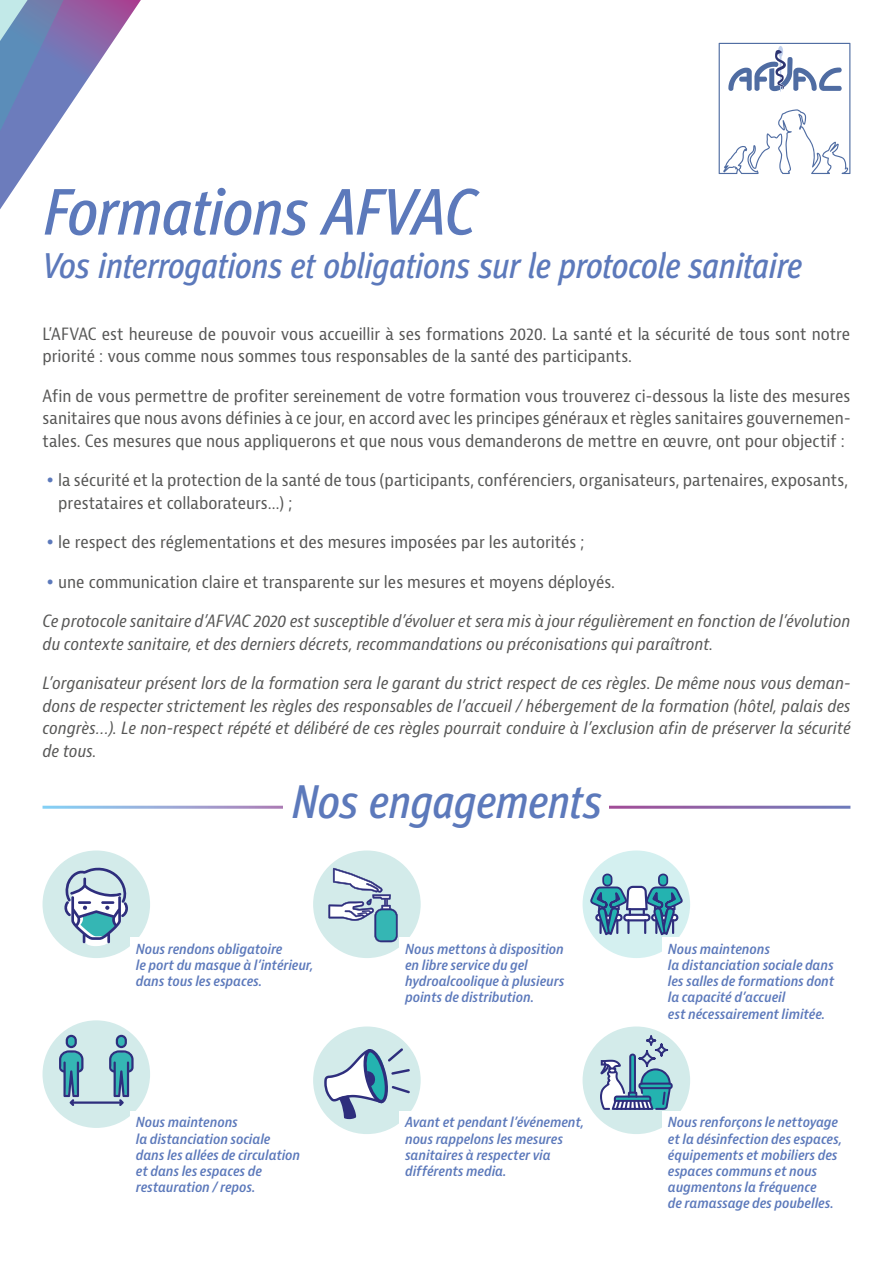
<style>
.page{position:relative;width:893px;height:1263px;background:#fff}
.page>*{position:absolute;margin:0;border:0;box-sizing:border-box;transform-origin:0 0}
.t1{font:italic 500 condensed 66px "Meta Pro";letter-spacing:-.02em;color:#5c79bb}
.t2{font:italic 500 condensed 47.55px "Meta Pro";letter-spacing:-.02em;color:#5c79bb}
.t3{font:italic 500 condensed 36px "Meta Pro";letter-spacing:-.02em;color:#5c79bb}
.t4{font:condensed 16.5px/22.5px "Bernina Sans";color:#575756}
.t5{font:italic condensed 16.5px/22.5px "Bernina Sans";color:#575756}
.t6{font:italic 600 condensed 13.5px/16.2px "Bernina Sans";letter-spacing:-.005em;color:#5c79bb}
.s1{color:#5c79bb}
</style>
<div class="page">
<svg style="left:0;top:0;width:141px;height:209px"></svg>
<svg style="left:719px;top:43px;width:131px;height:131px"></svg>
<div style="left:313px;top:850px;width:108px;height:108px;background:#d3ebea;border-radius:50%"></div>
<svg style="left:328px;top:868px;width:70px;height:74px"></svg>
<div style="left:43px;top:850px;width:107px;height:108px;background:#d3ebea;border-radius:50%"></div>
<svg style="left:64px;top:867px;width:64px;height:79px"></svg>
<div style="left:399px;top:937px;width:197px;height:77px;background:#fff"></div>
<div style="left:130px;top:937px;width:191px;height:60px;background:#fff"></div>
<div style="left:583px;top:850px;width:107px;height:108px;background:#d4f0f0;border-radius:50%"></div>
<svg style="left:590px;top:873px;width:93px;height:62px"></svg>
<div style="left:662px;top:937px;width:188px;height:93px;background:#fff"></div>
<div style="left:43px;top:1020px;width:107px;height:108px;background:#d3ebea;border-radius:50%"></div>
<svg style="left:59px;top:1035px;width:75px;height:71px"></svg>
<div style="left:130px;top:1111px;width:183px;height:92px;background:#fff"></div>
<div style="left:583px;top:1026px;width:107px;height:108px;background:#d3ebea;border-radius:50%"></div>
<svg style="left:600px;top:1035px;width:74px;height:75px"></svg>
<div style="left:662px;top:1111px;width:188px;height:109px;background:#fff"></div>
<div style="left:313px;top:1026px;width:108px;height:108px;background:#d3ebea;border-radius:50%"></div>
<svg style="left:322px;top:1047px;width:88px;height:72px"></svg>
<div style="left:399px;top:1111px;width:192px;height:76px;background:#fff"></div>
<h1 class="t1" style="left:43px;top:162px;width:435px">Formations AFVAC</h1>
<h3 class="t3" style="left:43px;top:238px;width:761px">Vos interrogations et obligations sur le protocole sanitaire</h3>
<p class="t4" style="left:43px;top:323px;width:809px">L’AFVAC est heureuse de pouvoir vous accueillir à ses formations 2020. La santé et la sécurité de tous sont notre priorité : vous comme nous sommes tous responsables de la santé des participants.</p>
<p class="t4" style="left:43px;top:385px;width:809px;text-align:justify">Afin de vous permettre de profiter sereinement de votre formation vous trouverez ci-dessous la liste des mesures sanitaires que nous avons définies à ce jour, en accord avec les principes généraux et règles sanitaires gouvernemen&shy;tales. Ces mesures que nous appliquerons et que nous vous demanderons de mettre en œuvre, ont pour objectif :</p>
<p class="t4" style="left:58px;top:469px;width:791px;text-indent:-12px"><span class="s1">•</span> la sécurité et la protection de la santé de tous (participants, conférenciers, organisateurs, partenaires, exposants, prestataires et collaborateurs…) ;</p>
<p class="t4" style="left:47px;top:531px;width:539px"><span class="s1">•</span> le respect des réglementations et des mesures imposées par les autorités ;</p>
<p class="t4" style="left:47px;top:571px;width:570px"><span class="s1">•</span> une communication claire et transparente sur les mesures et moyens déployés.</p>
<p class="t5" style="left:43px;top:611px;width:809px">Ce protocole sanitaire d’AFVAC 2020 est susceptible d’évoluer et sera mis à jour régulièrement en fonction de l’évolution du contexte sanitaire, et des derniers décrets, recommandations ou préconisations qui paraîtront.</p>
<p class="t5" style="left:43px;top:673px;width:809px;text-align:justify">L’organisateur présent lors de la formation sera le garant du strict respect de ces règles. De même nous vous deman&shy;dons de respecter strictement les règles des responsables de l’accueil / hébergement de la formation (hôtel, palais des congrès…). Le non-respect répété et délibéré de ces règles pourrait conduire à l’exclusion afin de préserver la sécurité de tous.</p>
<h2 class="t2" style="left:291px;top:766px;width:312px">Nos engagements</h2>
<p class="t6" style="left:136px;top:941px;width:179px">Nous rendons obligatoire<br>le port du masque à l’intérieur, dans tous les espaces.</p>
<p class="t6" style="left:668px;top:941px;width:168px">Nous maintenons<br>la distanciation sociale dans les salles de formations dont la capacité d’accueil<br>est nécessairement limitée.</p>
<p class="t6" style="left:405px;top:941px;width:161px">Nous mettons à disposition en libre service du gel hydroalcoolique à plusieurs points de distribution.</p>
<p class="t6" style="left:136px;top:1115px;width:166px">Nous maintenons<br>la distanciation sociale dans les allées de circulation et dans les espaces de restauration / repos.</p>
<p class="t6" style="left:668px;top:1115px;width:176px">Nous renforçons le nettoyage et la désinfection des espaces, équipements et mobiliers des espaces communs et nous augmentons la fréquence<br>de ramassage des poubelles.</p>
<p class="t6" style="left:405px;top:1115px;width:181px">Avant et pendant l’événement, nous rappelons les mesures sanitaires à respecter via différents media.</p>
</div>
